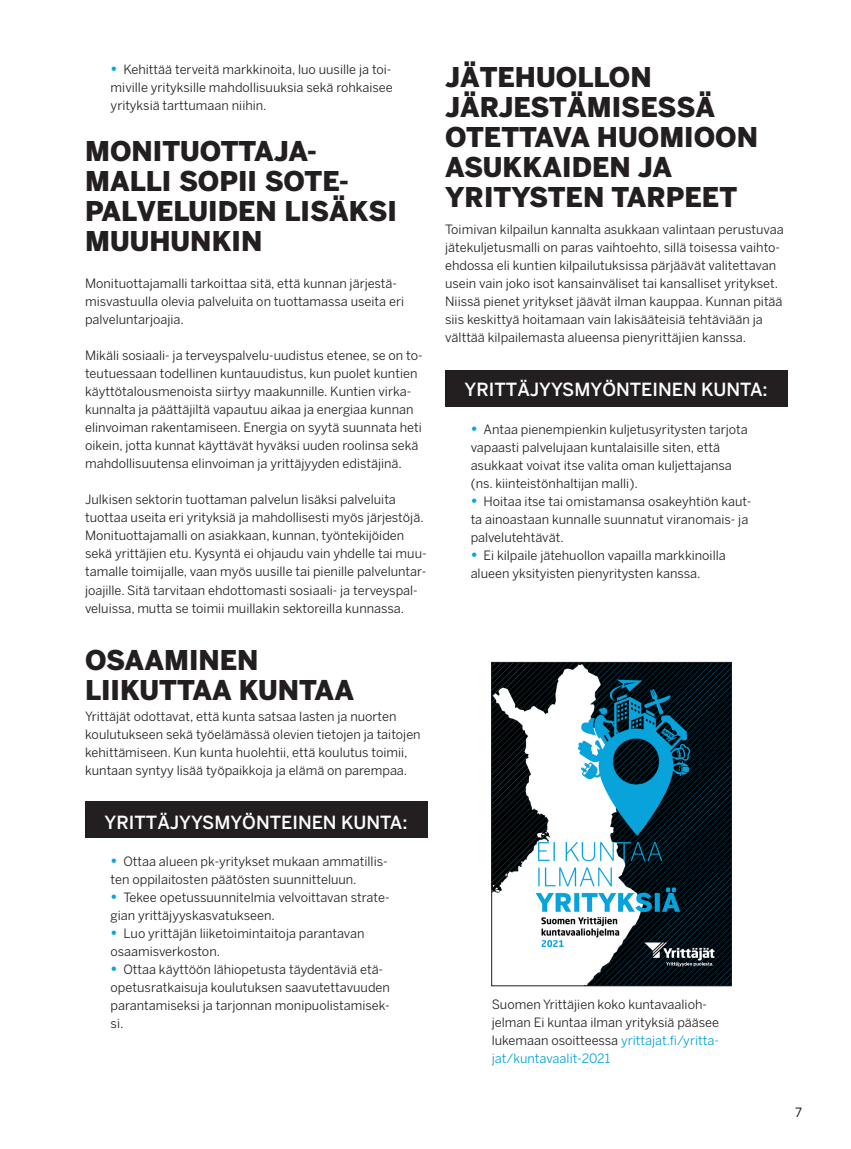
<style>
.page{position:relative;width:851px;height:1149px;background:#fff}
.page>*{position:absolute;margin:0;border:0;box-sizing:border-box;transform-origin:0 0}
.Otsikko_33{font:900 27px/30px "Benton Sans";color:#231f20}
.Väliotsikko_1{font:500 18px "Benton Sans";color:#fff}
.Leipäteksti{font:12.75px/18px "Benton Sans";color:#231f20}
.Leipäteksti-2{font:12.75px "Benton Sans";color:#231f20}
.s1{font-weight:900;font-size:15px;color:#05a6e0}
.s2{color:#00a3da}
</style>
<div class="page">
<div style="left:445px;top:370px;width:342px;height:36px;background:#231f20"></div>
<div style="left:85px;top:800px;width:342px;height:37px;background:#231f20"></div>
<img style="left:493px;top:664px;width:236px;height:319px">
<div style="left:491px;top:662px;width:240px;height:323px;border:1px solid #231f20"></div>
<p class="Leipäteksti" style="left:111px;top:60px;width:283px;text-align:justify"><span class="s1">•</span> Kehittää terveitä markkinoita, luo uusille ja toi&shy;miville yrityksille mahdollisuuksia sekä rohkaisee yrityksiä tarttumaan niihin.</p>
<p class="Otsikko_33" style="left:85px;top:136px;width:313px">MONITUOTTAJA-<br>MALLI SOPII SOTE-<br>PALVELUIDEN LISÄKSI<br>MUUHUNKIN</p>
<p class="Leipäteksti" style="left:85px;top:274px;width:320px">Monituottajamalli tarkoittaa sitä, että kunnan järjestä&shy;misvastuulla olevia palveluita on tuottamassa useita eri palveluntarjoajia.</p>
<p class="Leipäteksti" style="left:85px;top:346px;width:339px">Mikäli sosiaali- ja terveyspalvelu-uudistus etenee, se on to&shy;teutuessaan todellinen kuntauudistus, kun puolet kuntien käyttötalousmenoista siirtyy maakunnille. Kuntien virka&shy;kunnalta ja päättäjiltä vapautuu aikaa ja energiaa kunnan elinvoiman rakentamiseen. Energia on syytä suunnata heti oikein, jotta kunnat käyttävät hyväksi uuden roolinsa sekä mahdollisuutensa elinvoiman ja yrittäjyyden edistäjinä.</p>
<p class="Leipäteksti" style="left:85px;top:490px;width:343px">Julkisen sektorin tuottaman palvelun lisäksi palveluita tuottaa useita eri yrityksiä ja mahdollisesti myös järjestöjä.<br>Monituottajamalli on asiakkaan, kunnan, työntekijöiden sekä yrittäjien etu. Kysyntä ei ohjaudu vain yhdelle tai muu&shy;tamalle toimijalle, vaan myös uusille tai pienille palveluntar&shy;joajille. Sitä tarvitaan ehdottomasti sosiaali- ja terveyspal&shy;veluissa, mutta se toimii muillakin sektoreilla kunnassa.</p>
<p class="Otsikko_33" style="left:85px;top:644px;width:270px">OSAAMINEN<br>LIIKUTTAA KUNTAA</p>
<p class="Leipäteksti" style="left:85px;top:706px;width:337px">Yrittäjät odottavat, että kunta satsaa lasten ja nuorten koulutukseen sekä työelämässä olevien tietojen ja taitojen kehittämiseen. Kun kunta huolehtii, että koulutus toimii, kuntaan syntyy lisää työpaikkoja ja elämä on parempaa.</p>
<p class="Väliotsikko_1" style="left:104px;top:811px;width:304px">YRITTÄJYYSMYÖNTEINEN KUNTA:</p>
<p class="Leipäteksti" style="left:111px;top:852px;width:278px"><span class="s1">•</span> Ottaa alueen pk-yritykset mukaan ammatillis&shy;ten oppilaitosten päätösten suunnitteluun.</p>
<p class="Leipäteksti" style="left:111px;top:888px;width:280px"><span class="s1">•</span> Tekee opetussuunnitelmia velvoittavan strate&shy;gian yrittäjyyskasvatukseen.</p>
<p class="Leipäteksti" style="left:111px;top:924px;width:255px"><span class="s1">•</span> Luo yrittäjän liiketoimintaitoja parantavan osaamisverkoston.</p>
<p class="Leipäteksti" style="left:111px;top:960px;width:281px"><span class="s1">•</span> Ottaa käyttöön lähiopetusta täydentäviä etä&shy;opetusratkaisuja koulutuksen saavutettavuuden parantamiseksi ja tarjonnan monipuolistamisek&shy;si.</p>
<p class="Otsikko_33" style="left:445px;top:61px;width:314px">JÄTEHUOLLON<br>JÄRJESTÄMISESSÄ<br>OTETTAVA HUOMIOON<br>ASUKKAIDEN JA<br>YRITYSTEN TARPEET</p>
<p class="Leipäteksti" style="left:445px;top:220px;width:340px">Toimivan kilpailun kannalta asukkaan valintaan perustuvaa jätekuljetusmalli on paras vaihtoehto, sillä toisessa vaihto&shy;ehdossa eli kuntien kilpailutuksissa pärjäävät valitettavan usein vain joko isot kansainväliset tai kansalliset yritykset.<br>Niissä pienet yritykset jäävät ilman kauppaa. Kunnan pitää siis keskittyä hoitamaan vain lakisääteisiä tehtäviään ja välttää kilpailemasta alueensa pienyrittäjien kanssa.</p>
<p class="Väliotsikko_1" style="left:464px;top:379px;width:304px">YRITTÄJYYSMYÖNTEINEN KUNTA:</p>
<p class="Leipäteksti" style="left:470px;top:420px;width:278px"><span class="s1">•</span> Antaa pienempienkin kuljetusyritysten tarjota vapaasti palvelujaan kuntalaisille siten, että asukkaat voivat itse valita oman kuljettajansa (ns. kiinteistönhaltijan malli).</p>
<p class="Leipäteksti" style="left:470px;top:492px;width:282px"><span class="s1">•</span> Hoitaa itse tai omistamansa osakeyhtiön kaut&shy;ta ainoastaan kunnalle suunnatut viranomais- ja palvelutehtävät.</p>
<p class="Leipäteksti" style="left:470px;top:546px;width:256px"><span class="s1">•</span> Ei kilpaile jätehuollon vapailla markkinoilla alueen yksityisten pienyritysten kanssa.</p>
<p class="Leipäteksti" style="left:491px;top:994px;width:229px">Suomen Yrittäjien koko kuntavaalioh&shy;jelman Ei kuntaa ilman yrityksiä pääsee lukemaan osoitteessa <span class="s2">yrittajat.fi/yritta&shy;jat/kuntavaalit-2021</span></p>
<p class="Leipäteksti-2" style="left:795px;top:1104px;width:8px">7</p>
</div>
